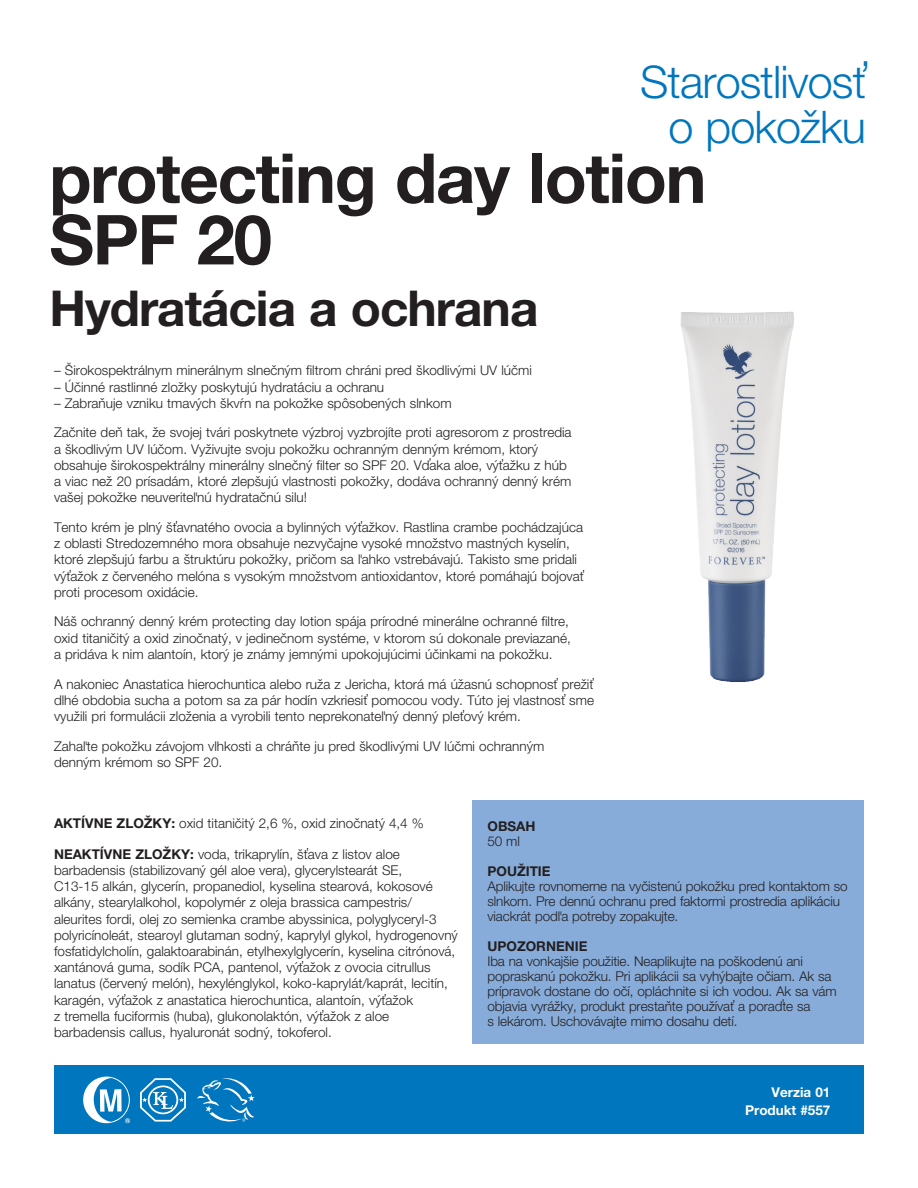
<style>
.page{position:relative;width:918px;height:1188px;background:#fff}
.page>*{position:absolute;margin:0;border:0;box-sizing:border-box;transform-origin:0 0}
.t1{font:700 69px/61.5px "Helvetica Neue";letter-spacing:-.02em;color:#231f20}
.t2{font:700 49.5px "Helvetica Neue";letter-spacing:-.02em;color:#231f20}
.t3{font:300 45px "Helvetica Neue";letter-spacing:-.02em;color:#0076be}
.t4{font:300 13.5px/16.2px "Helvetica Neue";color:#231f20}
.t5{font:700 13.5px "Helvetica Neue";color:#231f20}
.t6{font:700 13.5px "Helvetica Neue";color:#fff}
.s1{font-weight:700}
</style>
<div class="page">
<div style="left:54px;top:1066px;width:810px;height:68px;background:#0076be"></div>
<div style="left:472px;top:800px;width:392px;height:244px;background:#88acd9"></div>
<svg style="left:140px;top:1078px;width:46px;height:44px"></svg>
<svg style="left:83px;top:1077px;width:47px;height:46px"></svg>
<svg style="left:197px;top:1078px;width:58px;height:44px"></svg>
<img style="left:680px;top:311px;width:114px;height:371px">
<p class="t3" style="left:640px;top:45px;width:227px">Starostlivosť</p>
<p class="t3" style="left:669px;top:90px;width:199px">o pokožku</p>
<p class="t1" style="left:49px;top:149px;width:659px">protecting day lotion<br>SPF 20</p>
<p class="t2" style="left:49px;top:269px;width:491px">Hydratácia a ochrana</p>
<p class="t4" style="left:54px;top:362px;width:479px">– Širokospektrálnym minerálnym slnečným filtrom chráni pred škodlivými UV lúčmi</p>
<p class="t4" style="left:54px;top:378px;width:332px">– Účinné rastlinné zložky poskytujú hydratáciu a ochranu</p>
<p class="t4" style="left:54px;top:394px;width:399px">– Zabraňuje vzniku tmavých škvŕn na pokožke spôsobených slnkom</p>
<p class="t4" style="left:54px;top:424px;width:519px">Začnite deň tak, že svojej tvári poskytnete výzbroj vyzbrojíte proti agresorom z prostredia</p>
<p class="t4" style="left:54px;top:440px;width:514px">a škodlivým UV lúčom. Vyživujte svoju pokožku ochranným denným krémom, ktorý obsahuje širokospektrálny minerálny slnečný filter so SPF 20. Vďaka aloe, výťažku z húb</p>
<p class="t4" style="left:54px;top:472px;width:519px">a viac než 20 prísadám, ktoré zlepšujú vlastnosti pokožky, dodáva ochranný denný krém vašej pokožke neuveriteľnú hydratačnú silu!</p>
<p class="t4" style="left:54px;top:518px;width:531px">Tento krém je plný šťavnatého ovocia a bylinných výťažkov. Rastlina crambe pochádzajúca</p>
<p class="t4" style="left:54px;top:534px;width:531px">z oblasti Stredozemného mora obsahuje nezvyčajne vysoké množstvo mastných kyselín, ktoré zlepšujú farbu a štruktúru pokožky, pričom sa ľahko vstrebávajú. Takisto sme pridali výťažok z červeného melóna s vysokým množstvom antioxidantov, ktoré pomáhajú bojovať proti procesom oxidácie.</p>
<p class="t4" style="left:54px;top:613px;width:518px">Náš ochranný denný krém protecting day lotion spája prírodné minerálne ochranné filtre, oxid titaničitý a oxid zinočnatý, v jedinečnom systéme, v ktorom sú dokonale previazané,</p>
<p class="t4" style="left:54px;top:645px;width:500px">a pridáva k nim alantoín, ktorý je známy jemnými upokojujúcimi účinkami na pokožku.</p>
<p class="t4" style="left:54px;top:675px;width:542px;text-align:justify">A nakoniec Anastatica hierochuntica alebo ruža z Jericha, ktorá má úžasnú schopnosť prežiť dlhé obdobia sucha a potom sa za pár hodín vzkriesiť pomocou vody. Túto jej vlastnosť sme využili pri formulácii zloženia a vyrobili tento neprekonateľný denný pleťový krém.</p>
<p class="t4" style="left:54px;top:737px;width:492px">Zahaľte pokožku závojom vlhkosti a chráňte ju pred škodlivými UV lúčmi ochranným denným krémom so SPF 20.</p>
<p class="t4" style="left:54px;top:814px;width:371px"><span class="s1">AKTÍVNE ZLOŽKY:</span> oxid titaničitý 2,6 %, oxid zinočnatý 4,4 %</p>
<p class="t4" style="left:54px;top:845px;width:405px"><span class="s1">NEAKTÍVNE ZLOŽKY:</span> voda, trikaprylín, šťava z listov aloe barbadensis (stabilizovaný gél aloe vera), glycerylstearát SE,<br>C13-15 alkán, glycerín, propanediol, kyselina stearová, kokosové alkány, stearylalkohol, kopolymér z oleja brassica campestris/ aleurites fordi, olej zo semienka crambe abyssinica, polyglyceryl-3 polyricínoleát, stearoyl glutaman sodný, kaprylyl glykol, hydrogenovný fosfatidylcholín, galaktoarabinán, etylhexylglycerín, kyselina citrónová, xantánová guma, sodík PCA, pantenol, výťažok z ovocia citrullus lanatus (červený melón), hexylénglykol, koko-kaprylát/kaprát, lecitín, karagén, výťažok z anastatica hierochuntica, alantoín, výťažok</p>
<p class="t4" style="left:54px;top:1007px;width:337px">z tremella fuciformis (huba), glukonolaktón, výťažok z aloe barbadensis callus, hyaluronát sodný, tokoferol.</p>
<p class="t5" style="left:488px;top:816px;width:50px">OBSAH</p>
<p class="t4" style="left:488px;top:832px;width:34px">50 ml</p>
<p class="t5" style="left:488px;top:861px;width:65px">POUŽITIE</p>
<p class="t4" style="left:488px;top:878px;width:362px;line-height:15px">Aplikujte rovnomerne na vyčistenú pokožku pred kontaktom so slnkom. Pre dennú ochranu pred faktormi prostredia aplikáciu viackrát podľa potreby zopakujte.</p>
<p class="t5" style="left:488px;top:936px;width:101px">UPOZORNENIE</p>
<p class="t4" style="left:488px;top:953px;width:351px;line-height:15px">Iba na vonkajšie použitie. Neaplikujte na poškodenú ani popraskanú pokožku. Pri aplikácii sa vyhýbajte očiam. Ak sa prípravok dostane do očí, opláchnite si ich vodou. Ak sa vám objavia vyrážky, produkt prestaňte používať a poraďte sa</p>
<p class="t4" style="left:488px;top:1012px;width:252px">s lekárom. Uschovávajte mimo dosahu detí.</p>
<p class="t6" style="left:772px;top:1082px;width:60px">Verzia 01</p>
<p class="t6" style="left:745px;top:1100px;width:87px">Produkt #557</p>
</div>
